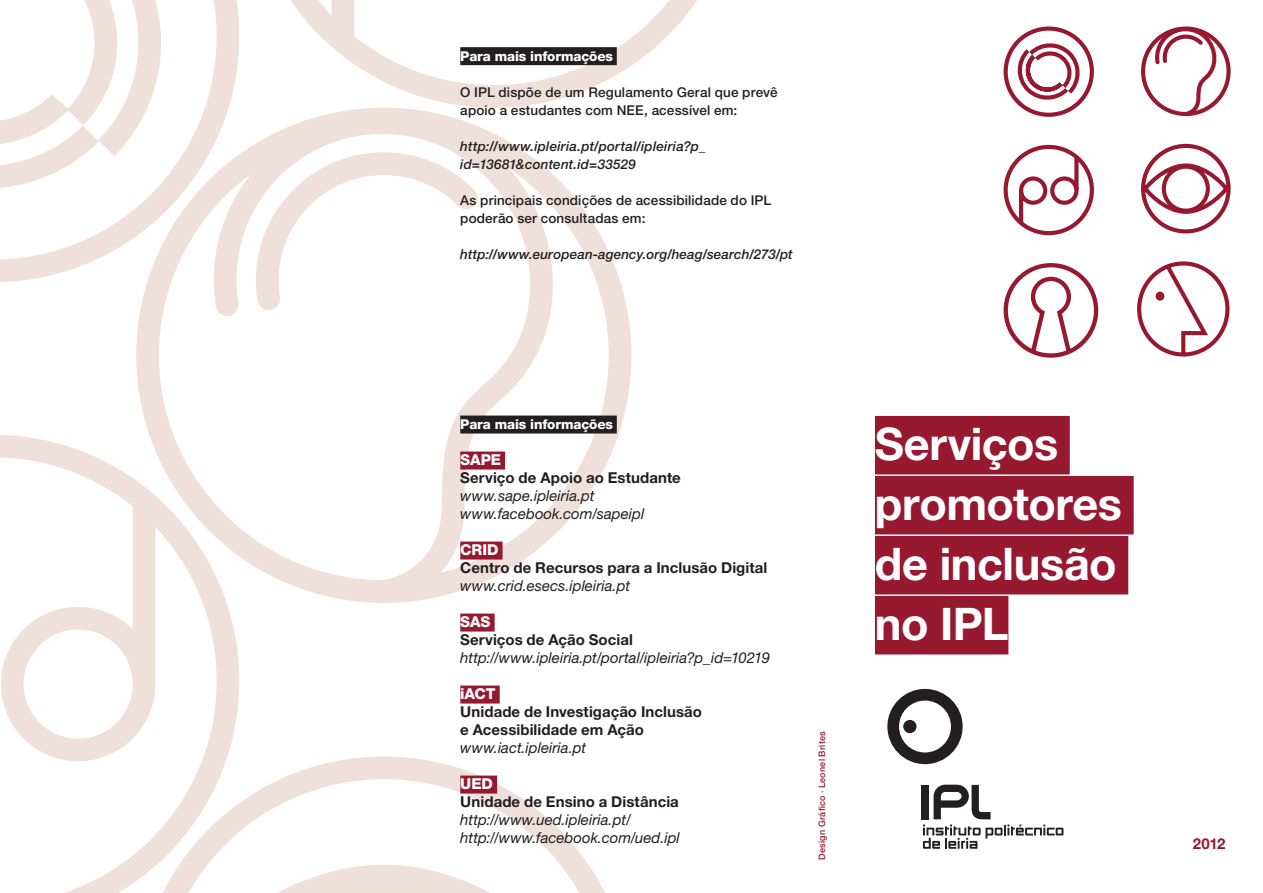
<style>
.page{position:relative;width:1263px;height:893px;background:#fff}
.page>*{position:absolute;margin:0;border:0;box-sizing:border-box;transform-origin:0 0}
.t1{font:700 45px/60px "Helvetica Neue LT Std";letter-spacing:-.01em;color:#fff}
.t2{font:italic 15px "Helvetica Neue LT Std";color:#231f20}
.t3{font:700 15px/18px "Helvetica Neue LT Std";letter-spacing:.005em;color:#231f20}
.t4{font:800 15px "Helvetica Neue LT Std";letter-spacing:-.01em;color:#fff}
.t5{font:700 15px "Helvetica Neue LT Std";color:#96192f}
.t6{font:500 13.5px/18px "Helvetica Neue LT Std";letter-spacing:.01em;color:#231f20}
.t7{font:italic 500 13.5px/18px "Helvetica Neue LT Std";letter-spacing:.01em;color:#231f20}
.t8{font:800 13.5px "Helvetica Neue LT Std";letter-spacing:-.005em;color:#fff}
.t9{font:500 9px "Helvetica Neue LT Std";letter-spacing:.025em;color:#96192f}
.s1{font-weight:800;color:#fff}
</style>
<div class="page">
<svg style="left:0;top:0;width:239px;height:893px"></svg>
<div style="left:136px;top:108px;width:495px;height:495px;border:23px solid #f0e0dc;border-radius:50%"></div>
<svg style="left:208px;top:75px;width:379px;height:539px"></svg>
<svg style="left:125px;top:745px;width:480px;height:148px"></svg>
<svg style="left:236px;top:0;width:461px;height:119px"></svg>
<div style="left:875px;top:416px;width:195px;height:58px;background:#96192f"></div>
<div style="left:875px;top:476px;width:259px;height:58px;background:#96192f"></div>
<div style="left:875px;top:536px;width:253px;height:58px;background:#96192f"></div>
<div style="left:875px;top:596px;width:133px;height:58px;background:#96192f"></div>
<div style="left:460px;top:415px;width:157px;height:18px;background:#231f20"></div>
<div style="left:460px;top:451px;width:45px;height:18px;background:#96192f"></div>
<div style="left:460px;top:541px;width:43px;height:18px;background:#96192f"></div>
<div style="left:460px;top:613px;width:35px;height:18px;background:#96192f"></div>
<div style="left:460px;top:685px;width:40px;height:18px;background:#96192f"></div>
<div style="left:460px;top:775px;width:37px;height:18px;background:#96192f"></div>
<div style="left:460px;top:47px;width:157px;height:18px;background:#231f20"></div>
<div style="left:922px;top:785px;width:7px;height:34px;background:#231f20"></div>
<svg style="left:887px;top:689px;width:76px;height:75px"></svg>
<div style="left:903px;top:720px;width:13px;height:13px;background:#231f20;border-radius:50%"></div>
<svg style="left:923px;top:785px;width:140px;height:64px"></svg>
<svg style="left:1003px;top:26px;width:91px;height:210px"></svg>
<svg style="left:1003px;top:263px;width:96px;height:95px"></svg>
<div style="left:1141px;top:27px;width:89px;height:89px;border:4px solid #96192f;border-radius:50%"></div>
<svg style="left:1154px;top:26px;width:68px;height:91px"></svg>
<svg style="left:1141px;top:143px;width:90px;height:91px"></svg>
<svg style="left:1137px;top:261px;width:93px;height:96px"></svg>
<div style="left:1155px;top:292px;width:9px;height:9px;background:#96192f;border-radius:50%"></div>
<p class="t8" style="left:460px;top:48px;width:154px">Para mais informações</p>
<p class="t6" style="left:460px;top:83px;width:319px">O IPL dispõe de um Regulamento Geral que prevê apoio a estudantes com NEE, acessível em:</p>
<p class="t7" style="left:460px;top:137px;width:247px">http://www.ipleiria.pt/portal/ipleiria?p_ id=13681&amp;content.id=33529</p>
<p class="t6" style="left:460px;top:191px;width:313px">As principais condições de acessibilidade do IPL poderão ser consultadas em:</p>
<p class="t7" style="left:460px;top:245px;width:334px">http://www.european-agency.org/heag/search/273/pt</p>
<p class="t8" style="left:460px;top:416px;width:154px">Para mais informações</p>
<p class="t4" style="left:460px;top:451px;width:42px">SAPE</p>
<p class="t3" style="left:460px;top:468px;width:222px">Serviço de Apoio ao Estudante</p>
<p class="t2" style="left:460px;top:487px;width:136px">www.sape.ipleiria.pt</p>
<p class="t2" style="left:460px;top:505px;width:186px">www.facebook.com/sapeipl</p>
<p class="t3" style="left:460px;top:540px;width:309px"><span class="s1">CRID<br></span>Centro de Recursos para a Inclusão Digital</p>
<p class="t2" style="left:460px;top:577px;width:171px">www.crid.esecs.ipleiria.pt</p>
<p class="t4" style="left:460px;top:613px;width:32px">SAS</p>
<p class="t3" style="left:460px;top:630px;width:174px">Serviços de Ação Social</p>
<p class="t2" style="left:460px;top:649px;width:311px">http://www.ipleiria.pt/portal/ipleiria?p_id=10219</p>
<p class="t4" style="left:460px;top:685px;width:37px">iACT</p>
<p class="t3" style="left:460px;top:702px;width:243px">Unidade de Investigação Inclusão e Acessibilidade em Ação</p>
<p class="t2" style="left:460px;top:739px;width:127px">www.iact.ipleiria.pt</p>
<p class="t4" style="left:460px;top:775px;width:34px">UED</p>
<p class="t3" style="left:460px;top:792px;width:220px">Unidade de Ensino a Distância</p>
<p class="t2" style="left:460px;top:811px;width:172px">http://www.ued.ipleiria.pt/</p>
<p class="t2" style="left:460px;top:829px;width:221px">http://www.facebook.com/ued.ipl</p>
<p class="t9" style="left:816px;top:860px;width:130px;rotate:-90deg">Design Gráfico · Leonel Brites</p>
<p class="t1" style="left:875px;top:413px;width:249px">Serviços promotores de inclusão no IPL</p>
<p class="t5" style="left:1193px;top:834px;width:34px">2012</p>
</div>
